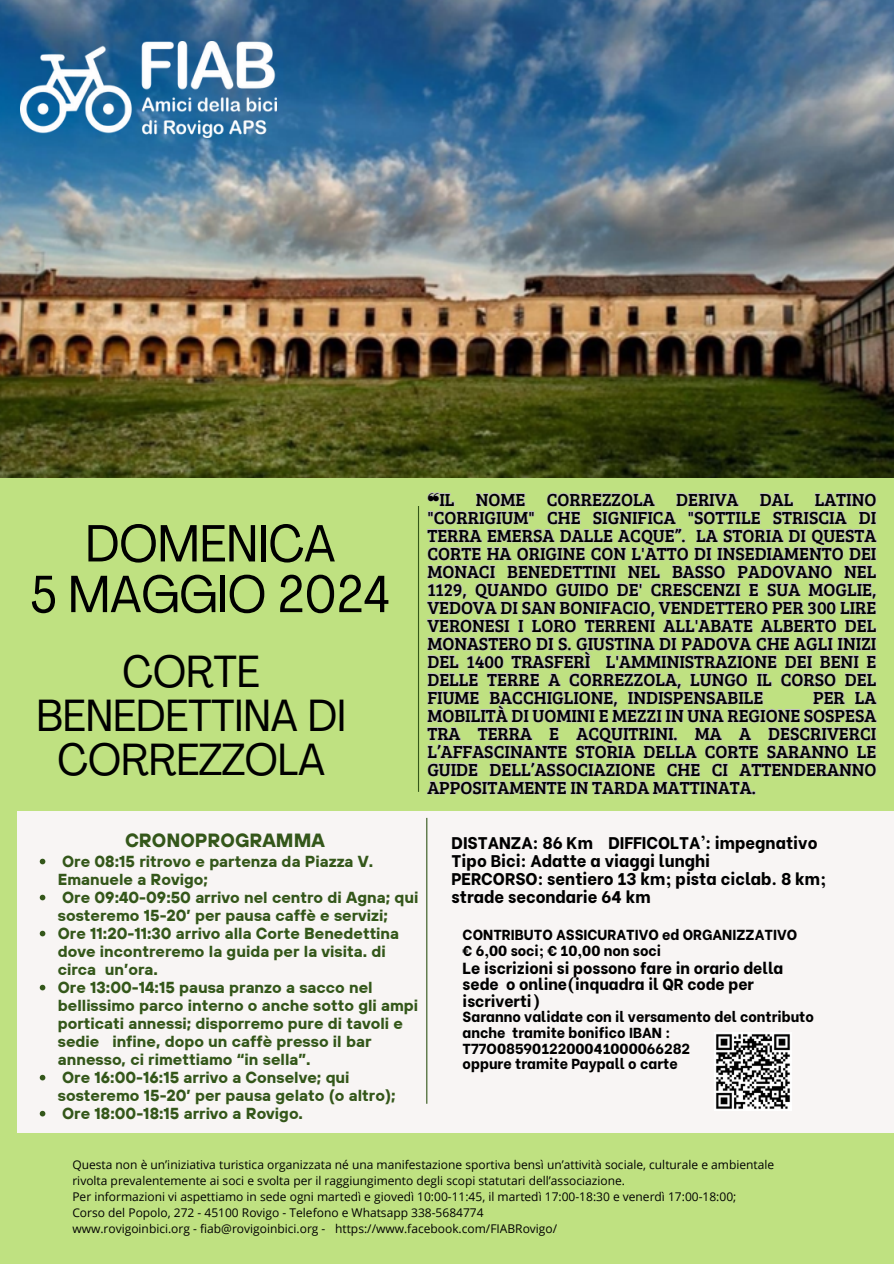
<style>
.page{position:relative;width:894px;height:1264px;background:#fff}
.page>*{position:absolute;margin:0;border:0;box-sizing:border-box;transform-origin:0 0}
.t1{font:condensed 51.45px/50.7px "Agrandir";color:#000;text-align:center}
.t2{font:condensed 44.4px/43.7px "Agrandir";color:#000;text-align:center}
.t3{font:700 19.05px "TT Hoves";color:#34571a}
.t4{font:18px/18px "Bree Serif";color:#000;text-align:justify}
.t5{font:800 16.8px/18px "Be Vietnam";color:#000}
.t6{font:800 16.05px/16.8px "Be Vietnam";color:#000}
.t7{font:700 15.9px/18px "TT Hoves";color:#34571a}
.t8{font:800 14.55px/15.8px "Be Vietnam";color:#000}
.t9{font:12px "Open Sans";color:#000}
.s1{font-family:"Free Serif"}
</style>
<div class="page">
<div style="left:0;top:0;width:893px;height:1263px;background:#bfe181"></div>
<img style="left:0;top:0;width:893px;height:478px">
<hr style="left:418px;top:506px;width:1px;height:285px;background:#34571a">
<div style="left:17px;top:811px;width:876px;height:321px;background:#f8f5f4"></div>
<hr style="left:426px;top:817px;width:1px;height:286px;background:#34571a">
<img style="left:20px;top:42px;width:257px;height:95px">
<img style="left:716px;top:1032px;width:75px;height:78px">
<svg style="left:438px;top:446px;width:438px;height:18px;background:#2a340b"></svg>
<svg style="left:427px;top:464px;width:450px;height:36px"></svg>
<svg style="left:427px;top:482px;width:259px;height:18px"></svg>
<svg style="left:427px;top:500px;width:450px;height:18px"></svg>
<svg style="left:427px;top:518px;width:450px;height:18px"></svg>
<svg style="left:427px;top:536px;width:450px;height:54px"></svg>
<svg style="left:428px;top:590px;width:449px;height:5px"></svg>
<svg style="left:426px;top:595px;width:451px;height:244px"></svg>
<svg style="left:40px;top:858px;width:5px;height:6px"></svg>
<svg style="left:40px;top:894px;width:5px;height:6px"></svg>
<svg style="left:40px;top:930px;width:5px;height:6px"></svg>
<svg style="left:40px;top:984px;width:5px;height:6px"></svg>
<svg style="left:40px;top:1074px;width:5px;height:6px"></svg>
<svg style="left:40px;top:1110px;width:5px;height:6px"></svg>
<h1 class="t1" style="left:31px;top:523px;width:360px">DOMENICA<br>5 MAGGIO 2024</h1>
<h2 class="t2" style="left:36px;top:654px;width:311px">CORTE<br>BENEDETTINA DI<br>CORREZZOLA</h2>
<h3 class="t4" style="left:427px;top:489px;width:450px"><span class="s1">❝</span>IL NOME CORREZZOLA DERIVA DAL LATINO "CORRIGIUM" CHE SIGNIFICA "SOTTILE STRISCIA DI TERRA EMERSA DALLE ACQUE”. LA STORIA DI QUESTA CORTE HA ORIGINE CON L'ATTO DI INSEDIAMENTO DEI MONACI BENEDETTINI NEL BASSO PADOVANO NEL 1129, QUANDO GUIDO DE' CRESCENZI E SUA MOGLIE, VEDOVA DI SAN BONIFACIO, VENDETTERO PER 300 LIRE VERONESI I LORO TERRENI ALL'ABATE ALBERTO DEL MONASTERO DI S. GIUSTINA DI PADOVA CHE AGLI INIZI DEL 1400 TRASFERÌ L'AMMINISTRAZIONE DEI BENI E DELLE TERRE A CORREZZOLA, LUNGO IL CORSO DEL FIUME BACCHIGLIONE, INDISPENSABILE</h3>
<h3 class="t4" style="left:427px;top:687px;width:450px;text-indent:385px">PER LA MOBILITÀ DI UOMINI E MEZZI IN UNA REGIONE SOSPESA TRA TERRA E ACQUITRINI. MA A DESCRIVERCI L’AFFASCINANTE STORIA DELLA CORTE SARANNO LE GUIDE DELL’ASSOCIAZIONE CHE CI ATTENDERANNO APPOSITAMENTE IN TARDA MATTINATA.</h3>
<p class="t3" style="left:125px;top:828px;width:201px">CRONOPROGRAMMA</p>
<p class="t7" style="left:58px;top:851px;width:317px">Ore 08:15 ritrovo e partenza da Piazza V.<br>Emanuele a Rovigo;</p>
<p class="t7" style="left:58px;top:887px;width:362px">Ore 09:40-09:50 arrivo nel centro di Agna; qui sosteremo 15-20’ per pausa caffè e servizi;</p>
<p class="t7" style="left:58px;top:923px;width:343px">Ore 11:20-11:30 arrivo alla Corte Benedettina dove incontreremo la guida per la visita. di circa un’ora.</p>
<p class="t7" style="left:58px;top:977px;width:362px">Ore 13:00-14:15 pausa pranzo a sacco nel bellissimo parco interno o anche sotto gli ampi porticati annessi; disporremo pure di tavoli e sedie infine, dopo un caffè presso il bar annesso, ci rimettiamo “in sella”.</p>
<p class="t7" style="left:58px;top:1067px;width:339px">Ore 16:00-16:15 arrivo a Conselve; qui sosteremo 15-20’ per pausa gelato (o altro);</p>
<h5 class="t7" style="left:62px;top:1103px;width:242px">Ore 18:00-18:15 arrivo a Rovigo.</h5>
<h5 class="t5" style="left:451px;top:832px;width:376px">DISTANZA: 86 Km DIFFICOLTA’: impegnativo Tipo Bici: Adatte a viaggi lunghi<br>PERCORSO: sentiero 13 km; pista ciclab. 8 km; strade secondarie 64 km</h5>
<p class="t8" style="left:462px;top:925px;width:336px">CONTRIBUTO ASSICURATIVO ed ORGANIZZATIVO € 6,00 soci; € 10,00 non soci</p>
<p class="t6" style="left:462px;top:957px;width:322px">Le iscrizioni si possono fare in orario della sede o online(inquadra il QR code per iscriverti)</p>
<p class="t8" style="left:462px;top:1007px;width:353px">Saranno validate con il versamento del contributo anche tramite bonifico IBAN :<br>T77O0859012200041000066282<br>oppure tramite Paypall o carte</p>
<p class="t9" style="left:72px;top:1155px;width:703px">Questa non è un’iniziativa turistica organizzata né una manifestazione sportiva bensì un’attività sociale, culturale e ambientale</p>
<p class="t9" style="left:72px;top:1171px;width:554px">rivolta prevalentemente ai soci e svolta per il raggiungimento degli scopi statutari dell’associazione.</p>
<p class="t9" style="left:72px;top:1187px;width:665px">Per informazioni vi aspettiamo in sede ogni martedì e giovedì 10:00-11:45, il martedì 17:00-18:30 e venerdì 17:00-18:00;</p>
<p class="t9" style="left:72px;top:1203px;width:412px">Corso del Popolo, 272 - 45100 Rovigo - Telefono e Whatsapp 338-5684774</p>
<p class="t9" style="left:72px;top:1219px;width:486px">www.rovigoinbici.org - fiab@rovigoinbici.org - https://www.facebook.com/FIABRovigo/</p>
</div>
